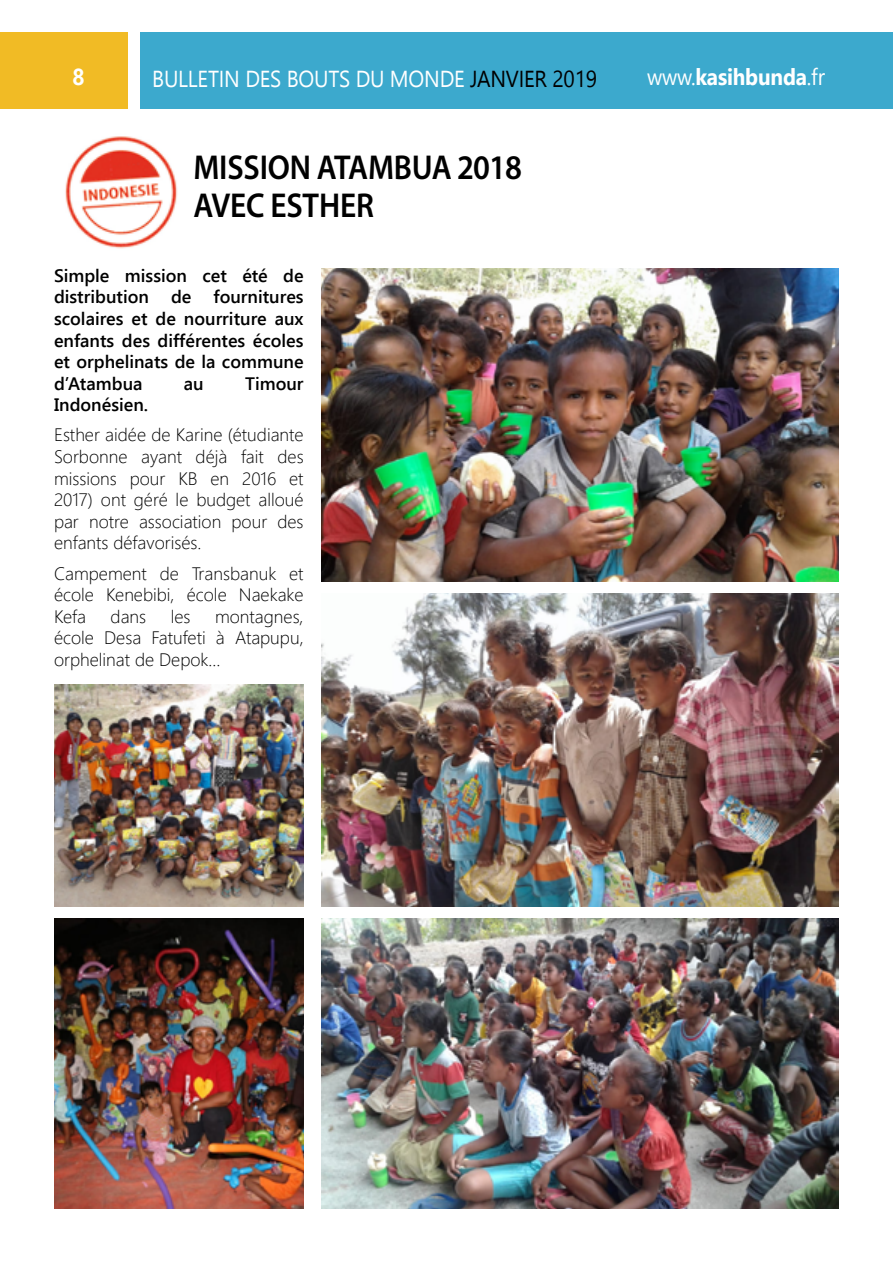
<style>
.page{position:relative;width:893px;height:1263px;background:#fff}
.page>*{position:absolute;margin:0;border:0;box-sizing:border-box;transform-origin:0 0}
.t1{font:600 34.65px/37.8px "Myriad Pro";letter-spacing:-.005em;color:#000;scale:.91 1}
.t2{font:23.1px "Segoe UI";letter-spacing:-.01em;color:#fff;scale:.91 1}
.t3{font:700 23.1px "Segoe UI";letter-spacing:-.01em;color:#fff;scale:.91 1}
.t4{font:300 18px/21.6px "Segoe UI";color:#000;text-align:justify}
.t5{font:600 18px/21.6px "Segoe UI";color:#000;text-align:justify}
.s1{font-weight:400}
.s2{color:#000}
</style>
<div class="page">
<div style="left:0;top:32px;width:128px;height:76px;background:#f1bb25"></div>
<div style="left:140px;top:32px;width:753px;height:76px;background:#3ca9cd"></div>
<img style="left:65px;top:136px;width:112px;height:113px">
<img style="left:322px;top:269px;width:517px;height:312px">
<img style="left:322px;top:594px;width:517px;height:312px">
<img style="left:322px;top:918px;width:517px;height:291px">
<img style="left:54px;top:685px;width:250px;height:221px">
<img style="left:54px;top:918px;width:250px;height:291px">
<p class="t3" style="left:73px;top:59px;width:15px">8</p>
<p class="t3" style="left:647px;top:59px;width:197px"><span class="s1">www.</span>kasihbunda<span class="s1">.fr</span></p>
<p class="t2" style="left:152px;top:60px;width:490px">BULLETIN DES BOUTS DU MONDE <span class="s2">JANVIER 2019</span></p>
<h1 class="t1" style="left:193px;top:147px;width:363px">MISSION ATAMBUA 2018<br>AVEC ESTHER</h1>
<p class="t5" style="left:54px;top:264px;width:251px">Simple mission cet été de distribution de fournitures scolaires et de nourriture aux enfants des différentes écoles et orphelinats de la commune d’Atambua</p>
<p class="t5" style="left:184px;top:372px;width:21px">au</p>
<p class="t5" style="left:245px;top:372px;width:60px">Timour</p>
<p class="t5" style="left:54px;top:393px;width:96px">Indonésien.</p>
<p class="t4" style="left:54px;top:423px;width:251px">Esther aidée de Karine (étudiante Sorbonne ayant déjà fait des missions pour KB en 2016 et 2017) ont géré le budget alloué par notre association pour des enfants défavorisés.</p>
<p class="t4" style="left:54px;top:561px;width:251px">Campement de Transbanuk et école Kenebibi, école Naekake Kefa</p>
<p class="t4" style="left:111px;top:605px;width:37px">dans</p>
<p class="t4" style="left:171px;top:605px;width:21px">les</p>
<p class="t4" style="left:54px;top:605px;width:251px;text-indent:161px">montagnes, école Desa Fatufeti à Atapupu, orphelinat de Depok…</p>
</div>
